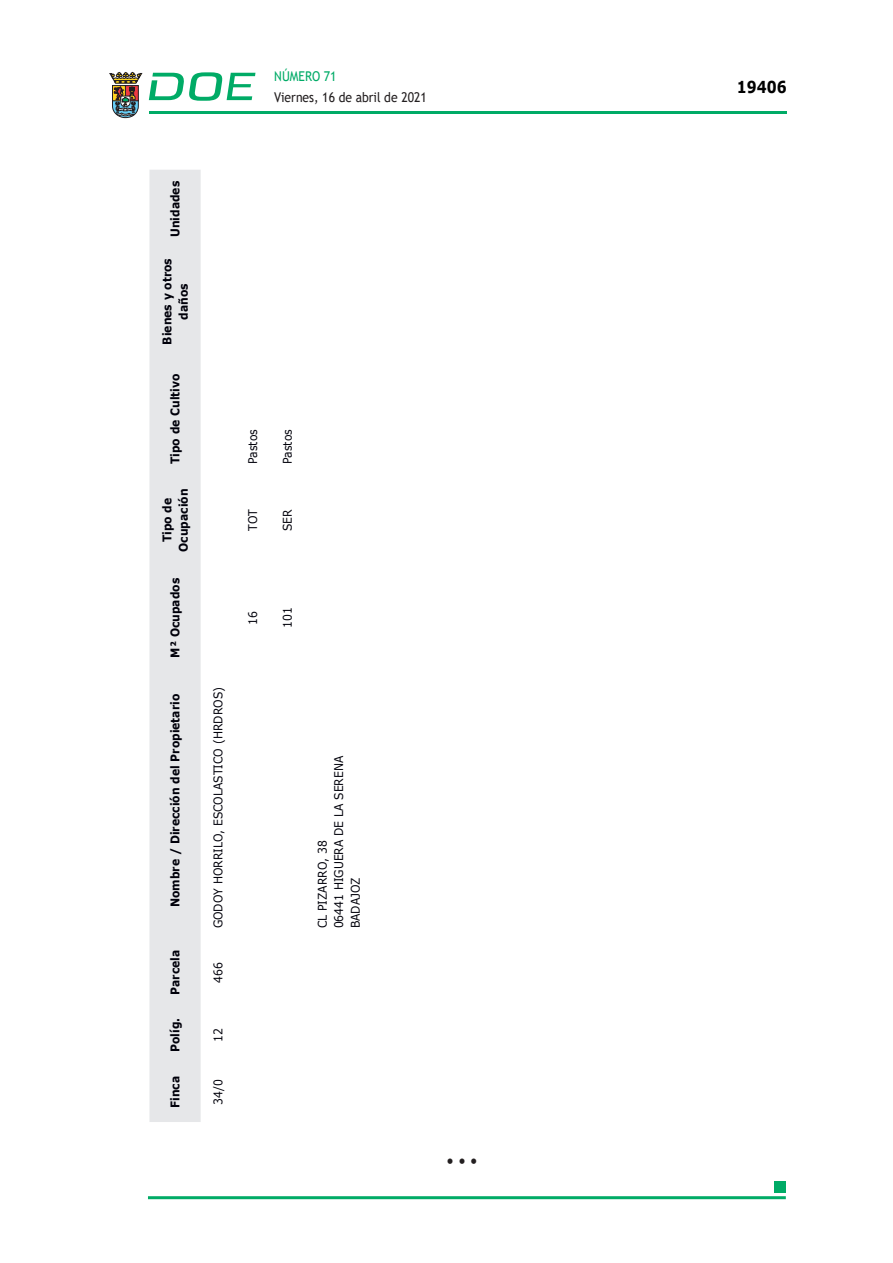
<style>
.page{position:relative;width:893px;height:1263px;background:#fff}
.page>*{position:absolute;margin:0;border:0;box-sizing:border-box;transform-origin:0 0}
.t1{font:700 16.5px "Verdana";color:#000;scale:.85 1}
.CUERPO_DE_TEXTO{font:15px "Verdana";color:#231f20;scale:.9 1}
.t2{font:13.5px "Trebuchet MS";color:#231f20;scale:.9 1}
.t3{font:13.5px "Trebuchet MS";color:#00ab67;scale:.9 1}
.t4{font:700 12px/16.5px "Verdana";color:#00000a;text-align:center;scale:.9 1}
.t5{font:12px/16.5px "Verdana";color:#00000a;scale:.9 1}
</style>
<div class="page">
<hr style="left:149px;top:111px;width:638px;height:3px;background:#00ab66">
<svg style="left:109px;top:72px;width:33px;height:46px"></svg>
<svg style="left:149px;top:72px;width:106px;height:29px"></svg>
<hr style="left:148px;top:1196px;width:638px;height:3px;background:#00ab66">
<div style="left:775px;top:1181px;width:11px;height:11px;background:#00ab66"></div>
<svg style="left:149px;top:170px;width:52px;height:952px;background:#e6e7e9"></svg>
<p class="t3" style="left:274px;top:67px;width:71px">NÚMERO 71</p>
<p class="t2" style="left:274px;top:88px;width:171px">Viernes, 16 de abril de 2021</p>
<p class="t4" style="left:167px;top:237px;width:64px;rotate:-90deg">Unidades</p>
<p class="t4" style="left:159px;top:344px;width:97px;rotate:-90deg">Bienes y otros daños</p>
<p class="t4" style="left:167px;top:464px;width:102px;rotate:-90deg">Tipo de Cultivo</p>
<p class="t4" style="left:159px;top:552px;width:72px;rotate:-90deg">Tipo de<br>Ocupación</p>
<p class="t4" style="left:167px;top:658px;width:90px;rotate:-90deg">M² Ocupados</p>
<p class="t4" style="left:167px;top:907px;width:238px;rotate:-90deg">Nombre / Dirección del Propietario</p>
<p class="t4" style="left:167px;top:995px;width:51px;rotate:-90deg">Parcela</p>
<p class="t4" style="left:167px;top:1052px;width:39px;rotate:-90deg">Políg.</p>
<p class="t4" style="left:167px;top:1108px;width:37px;rotate:-90deg">Finca</p>
<p class="t5" style="left:210px;top:928px;width:270px;rotate:-90deg">GODOY HORRILO, ESCOLASTICO (HRDROS)</p>
<p class="t5" style="left:210px;top:982px;width:24px;rotate:-90deg">466</p>
<p class="t5" style="left:210px;top:1042px;width:17px;rotate:-90deg">12</p>
<p class="t5" style="left:210px;top:1105px;width:30px;rotate:-90deg">34/0</p>
<p class="t5" style="left:245px;top:464px;width:40px;rotate:-90deg">Pastos</p>
<p class="t5" style="left:245px;top:531px;width:25px;rotate:-90deg">TOT</p>
<p class="t5" style="left:245px;top:625px;width:17px;rotate:-90deg">16</p>
<p class="t5" style="left:279px;top:464px;width:40px;rotate:-90deg">Pastos</p>
<p class="t5" style="left:279px;top:531px;width:26px;rotate:-90deg">SER</p>
<p class="t5" style="left:279px;top:628px;width:24px;rotate:-90deg">101</p>
<p class="t5" style="left:314px;top:928px;width:193px;rotate:-90deg">CL PIZARRO, 38<br>06441 HIGUERA DE LA SERENA<br>BADAJOZ</p>
<p class="CUERPO_DE_TEXTO" style="left:446px;top:1150px;width:36px">• • •</p>
<h1 class="t1" style="left:737px;top:75px;width:60px">19406</h1>
</div>
